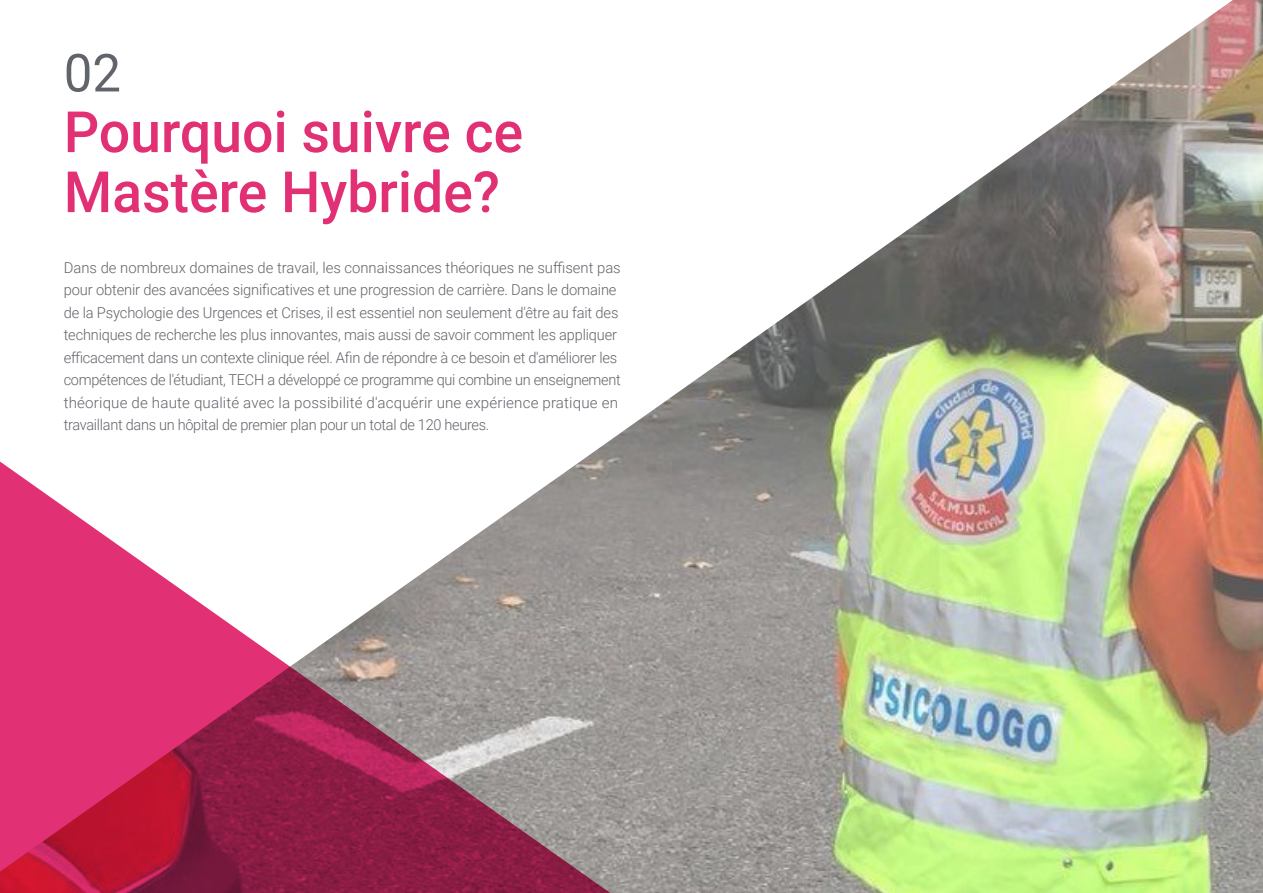
<style>
.page{position:relative;width:1263px;height:893px;background:#fff}
.page>*{position:absolute;margin:0;border:0;box-sizing:border-box;transform-origin:0 0}
.t1{font:500 57px/60px "Roboto";color:#e23074}
.t2{font:52.5px "Roboto";color:#61646a}
.t3{font:300 15px/22.5px "Roboto";letter-spacing:-.01em;color:#61646a}
</style>
<div class="page">
<img style="left:602px;top:0;width:661px;height:893px">
<svg style="left:0;top:446px;width:640px;height:447px"></svg>
<h2 class="t2" style="left:64px;top:36px;width:59px">02</h2>
<h1 class="t1" style="left:64px;top:100px;width:461px">Pourquoi suivre ce<br>Mastère Hybride?</h1>
<p class="t3" style="left:64px;top:255px;width:558px">Dans de nombreux domaines de travail, les connaissances théoriques ne suffisent pas pour obtenir des avancées significatives et une progression de carrière. Dans le domaine de la Psychologie des Urgences et Crises, il est essentiel non seulement d'être au fait des techniques de recherche les plus innovantes, mais aussi de savoir comment les appliquer efficacement dans un contexte clinique réel. Afin de répondre à ce besoin et d'améliorer les compétences de l'étudiant, TECH a développé ce programme qui combine un enseignement théorique de haute qualité avec la possibilité d'acquérir une expérience pratique en travaillant dans un hôpital de premier plan pour un total de 120 heures.</p>
</div>
